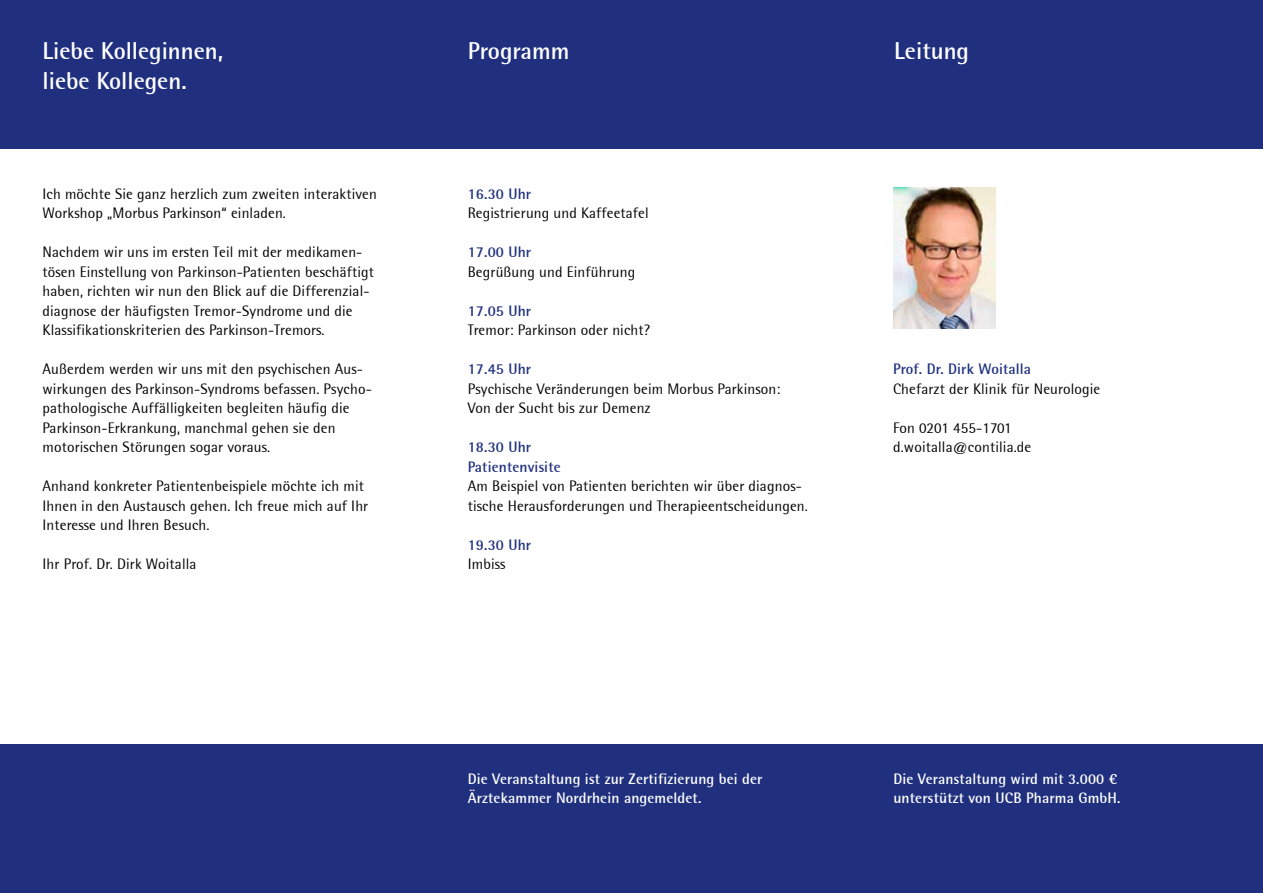
<style>
.page{position:relative;width:1263px;height:893px;background:#fff}
.page>*{position:absolute;margin:0;border:0;box-sizing:border-box;transform-origin:0 0}
.t1{font:700 24px/30px "Rotis Semi Sans";color:#fff}
.t2{font:15px/19.5px "Rotis Semi Sans";letter-spacing:.01em;color:#000}
.t3{font:700 15px/19.5px "Rotis Semi Sans";letter-spacing:.01em;color:#fff}
.t4{font:700 15px/19.5px "Rotis Semi Sans";letter-spacing:.01em;color:#20307f}
</style>
<div class="page">
<div style="left:0;top:744px;width:1263px;height:149px;background:#20307f"></div>
<div style="left:0;top:0;width:1263px;height:149px;background:#20307f"></div>
<img style="left:893px;top:187px;width:102px;height:141px">
<h1 class="t1" style="left:43px;top:36px;width:182px">Liebe Kolleginnen, liebe Kollegen.</h1>
<p class="t2" style="left:43px;top:184px;width:336px">Ich möchte Sie ganz herzlich zum zweiten interaktiven<br>Workshop „Morbus Parkinson“ einladen.</p>
<p class="t2" style="left:43px;top:242px;width:333px">Nachdem wir uns im ersten Teil mit der medikamen&shy;tösen Einstellung von Parkinson-Patienten beschäftigt haben, richten wir nun den Blick auf die Differenzial&shy;diagnose der häufigsten Tremor-Syndrome und die Klassifikationskriterien des Parkinson-Tremors.</p>
<p class="t2" style="left:43px;top:359px;width:331px">Außerdem werden wir uns mit den psychischen Aus&shy;wirkungen des Parkinson-Syndroms befassen. Psycho&shy;pathologische Auffälligkeiten begleiten häufig die Parkinson-Erkrankung, manchmal gehen sie den motorischen Störungen sogar voraus.</p>
<p class="t2" style="left:43px;top:476px;width:327px">Anhand konkreter Patientenbeispiele möchte ich mit<br>Ihnen in den Austausch gehen. Ich freue mich auf Ihr<br>Interesse und Ihren Besuch.</p>
<p class="t2" style="left:43px;top:554px;width:155px">Ihr Prof. Dr. Dirk Woitalla</p>
<h1 class="t1" style="left:468px;top:36px;width:103px">Programm</h1>
<p class="t4" style="left:468px;top:183px;width:65px">16.30 Uhr</p>
<p class="t2" style="left:468px;top:203px;width:182px">Registrierung und Kaffeetafel</p>
<p class="t4" style="left:468px;top:242px;width:65px">17.00 Uhr</p>
<p class="t2" style="left:468px;top:262px;width:169px">Begrüßung und Einführung</p>
<p class="t4" style="left:468px;top:300px;width:65px">17.05 Uhr</p>
<p class="t2" style="left:468px;top:320px;width:184px">Tremor: Parkinson oder nicht?</p>
<p class="t4" style="left:468px;top:359px;width:65px">17.45 Uhr</p>
<p class="t2" style="left:468px;top:379px;width:314px">Psychische Veränderungen beim Morbus Parkinson:<br>Von der Sucht bis zur Demenz</p>
<p class="t4" style="left:468px;top:437px;width:94px">18.30 Uhr<br>Patientenvisite</p>
<p class="t2" style="left:468px;top:476px;width:342px">Am Beispiel von Patienten berichten wir über diagnos&shy;tische Herausforderungen und Therapieentscheidungen.</p>
<p class="t4" style="left:468px;top:534px;width:65px">19.30 Uhr</p>
<p class="t2" style="left:468px;top:554px;width:39px">Imbiss</p>
<p class="t3" style="left:468px;top:768px;width:296px">Die Veranstaltung ist zur Zertifizierung bei der<br>Ärztekammer Nordrhein angemeldet.</p>
<h1 class="t1" style="left:894px;top:36px;width:76px">Leitung</h1>
<p class="t4" style="left:893px;top:359px;width:140px">Prof. Dr. Dirk Woitalla</p>
<p class="t2" style="left:893px;top:379px;width:209px">Chefarzt der Klinik für Neurologie</p>
<p class="t2" style="left:893px;top:418px;width:140px">Fon 0201 455-1701 d.woitalla@contilia.de</p>
<p class="t3" style="left:893px;top:768px;width:229px">Die Veranstaltung wird mit 3.000 € unterstützt von UCB Pharma GmbH.</p>
</div>
